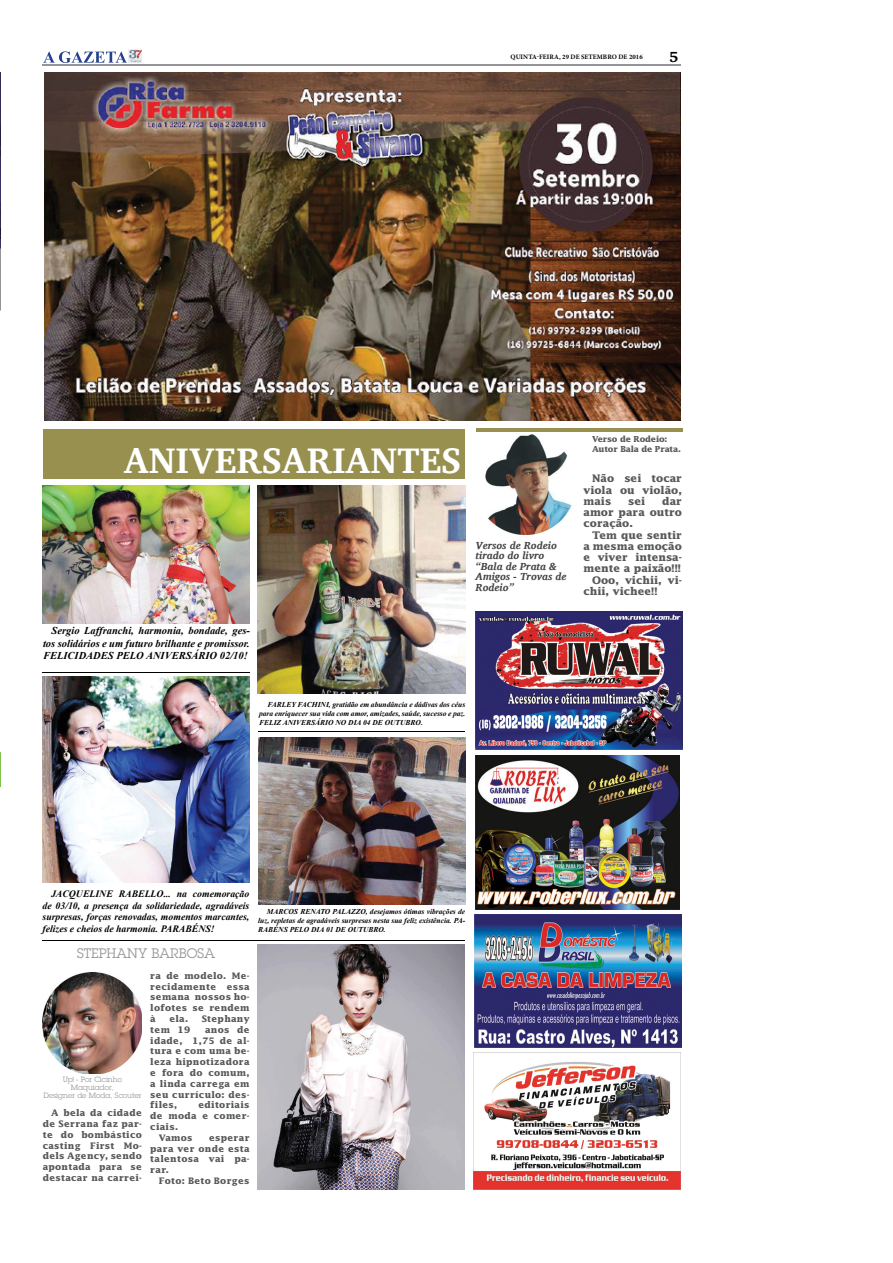
<style>
.page{position:relative;width:893px;height:1263px;background:#fff}
.page>*{position:absolute;margin:0;border:0;box-sizing:border-box;transform-origin:0 0}
.t1{font:700 36.45px "Charis SIL";color:#fff}
.t2{font:700 15px "Charis SIL";color:#000}
.t3{font:13.5px "Lubalin Graph";color:#939598}
.t4{font:700 10.5px/11.2px "Lucida";color:#58595b;text-align:justify}
.t5{font:italic 700 10.5px/12.6px "Times New Roman";color:#000;text-align:justify}
.t6{font:italic 700 10.5px/10.5px "Charis SIL";color:#414042}
.t7{font:italic 700 9.75px/11.7px "Times New Roman";color:#000;text-align:justify}
.t8{font:700 9px/10.8px "Lucida";letter-spacing:.03em;color:#58595b;text-align:justify}
.t9{font:700 8.25px/9.8px "Lucida";letter-spacing:-.02em;color:#58595b}
.t10{font:italic 700 7.5px/9px "Times New Roman";color:#000;text-align:justify}
.t11{font:7.5px/8.2px "Lubalin Graph";color:#939598;text-align:center}
.t12{font:700 6.75px "Minion Pro";letter-spacing:.01em;color:#000}
</style>
<div class="page">
<hr style="left:43px;top:65px;width:637px;height:1px;background:#939598">
<svg style="left:43px;top:50px;width:99px;height:13px"></svg>
<img style="left:474px;top:914px;width:207px;height:134px">
<img style="left:475px;top:612px;width:207px;height:138px">
<img style="left:475px;top:755px;width:204px;height:154px">
<div style="left:43px;top:429px;width:421px;height:50px;background:#97904f"></div>
<img style="left:485px;top:435px;width:87px;height:99px">
<hr style="left:475px;top:428px;width:207px;height:4px;background:#97904f">
<img style="left:43px;top:972px;width:99px;height:102px">
<hr style="left:43px;top:940px;width:421px;height:1px;background:#000">
<img style="left:257px;top:944px;width:207px;height:246px">
<img style="left:0;top:73px;width:1px;height:714px">
<img style="left:44px;top:72px;width:636px;height:348px">
<img style="left:473px;top:1052px;width:207px;height:138px">
<img style="left:258px;top:738px;width:207px;height:166px">
<img style="left:43px;top:676px;width:206px;height:207px">
<img style="left:258px;top:486px;width:207px;height:207px">
<img style="left:43px;top:486px;width:206px;height:138px">
<hr style="left:259px;top:731px;width:206px;height:1px;background:#000">
<hr style="left:42px;top:672px;width:207px;height:1px;background:#000">
<p class="t12" style="left:510px;top:54px;width:134px">QUINTA-FEIRA, 29 DE SETEMBRO DE 2016</p>
<h2 class="t2" style="left:669px;top:49px;width:10px">5</h2>
<h1 class="t1" style="left:124px;top:441px;width:338px">ANIVERSARIANTES</h1>
<p class="t5" style="left:43px;top:625px;width:208px;text-indent:9px">Sergio Laffranchi, harmonia, bondade, ges&shy;tos solidários e um futuro brilhante e promissor.<br>FELICIDADES PELO ANIVERSÁRIO 02/10!</p>
<p class="t6" style="left:475px;top:540px;width:93px">Versos de Rodeio tirado do livro “Bala de Prata &amp;<br>Amigos - Trovas de<br>Rodeio”</p>
<p class="t10" style="left:259px;top:700px;width:208px;text-indent:9px">FARLEY FACHINI, gratidão em abundância e dádivas dos céus para enriquecer sua vida com amor, amizades, saúde, sucesso e paz.<br>FELIZ ANIVERSÁRIO NO DIA 04 DE OUTUBRO.</p>
<p class="t9" style="left:592px;top:435px;width:90px">Verso de Rodeio:<br>Autor Bala de Prata.</p>
<p class="t4" style="left:583px;top:474px;width:100px;text-indent:9px">Não sei tocar viola ou violão, mais</p>
<p class="t4" style="left:583px;top:496px;width:100px;text-indent:79px">dar amor para outro coração.</p>
<p class="t4" style="left:592px;top:530px;width:91px">Tem que sentir</p>
<p class="t4" style="left:583px;top:541px;width:100px">a mesma emoção</p>
<p class="t4" style="left:583px;top:552px;width:100px">e viver intensa-</p>
<p class="t4" style="left:583px;top:564px;width:99px">mente a paixão!!!</p>
<p class="t4" style="left:592px;top:575px;width:91px">Ooo, vichii, vi-</p>
<p class="t4" style="left:583px;top:586px;width:75px">chii, vichee!!</p>
<p class="t4" style="left:628px;top:496px;width:19px">sei</p>
<p class="t7" style="left:43px;top:889px;width:208px;text-indent:9px">JACQUELINE RABELLO... na comemoração de 03/10, a presença da solidariedade, agradáveis surpresas, forças renovadas, momentos marcantes, felizes e cheios de harmonia. PARABÉNS!</p>
<h3 class="t3" style="left:77px;top:948px;width:140px">STEPHANY BARBOSA</h3>
<p class="t11" style="left:43px;top:1076px;width:100px">Up! - Por Cicinho<br>Maquiador,<br>Designer de Moda, Scouter</p>
<p class="t8" style="left:43px;top:1108px;width:101px;text-indent:9px">A bela da cidade de Serrana faz par&shy;te do bombástico casting First Mo&shy;dels Agency, sendo apontada para se destacar na carrei-</p>
<p class="t8" style="left:150px;top:971px;width:101px">ra de modelo. Me&shy;recidamente essa semana nossos ho&shy;lofotes se rendem à</p>
<p class="t8" style="left:169px;top:1014px;width:20px">ela.</p>
<p class="t8" style="left:202px;top:1014px;width:49px">Stephany</p>
<p class="t8" style="left:150px;top:1025px;width:41px">tem 19</p>
<p class="t8" style="left:150px;top:1025px;width:101px;text-indent:55px">anos de idade, 1,75 de al&shy;tura e com uma be&shy;leza hipnotizadora e fora do comum, a linda carrega em seu currículo: des&shy;files,</p>
<p class="t8" style="left:198px;top:1100px;width:53px">editoriais</p>
<p class="t8" style="left:150px;top:1111px;width:101px">de moda e comer-</p>
<p class="t8" style="left:150px;top:1122px;width:29px">ciais.</p>
<p class="t8" style="left:159px;top:1133px;width:35px">Vamos</p>
<p class="t8" style="left:150px;top:1133px;width:101px;text-indent:59px">esperar para ver onde esta talentosa vai pa&shy;rar.</p>
<p class="t8" style="left:159px;top:1176px;width:92px">Foto: Beto Borges</p>
<p class="t10" style="left:258px;top:908px;width:208px;text-indent:9px">MARCOS RENATO PALAZZO, desejamos ótimas vibrações de luz, repletas de agradáveis surpresas nesta sua feliz existência. PA-RABÉNS PELO DIA 01 DE OUTUBRO.</p>
</div>
